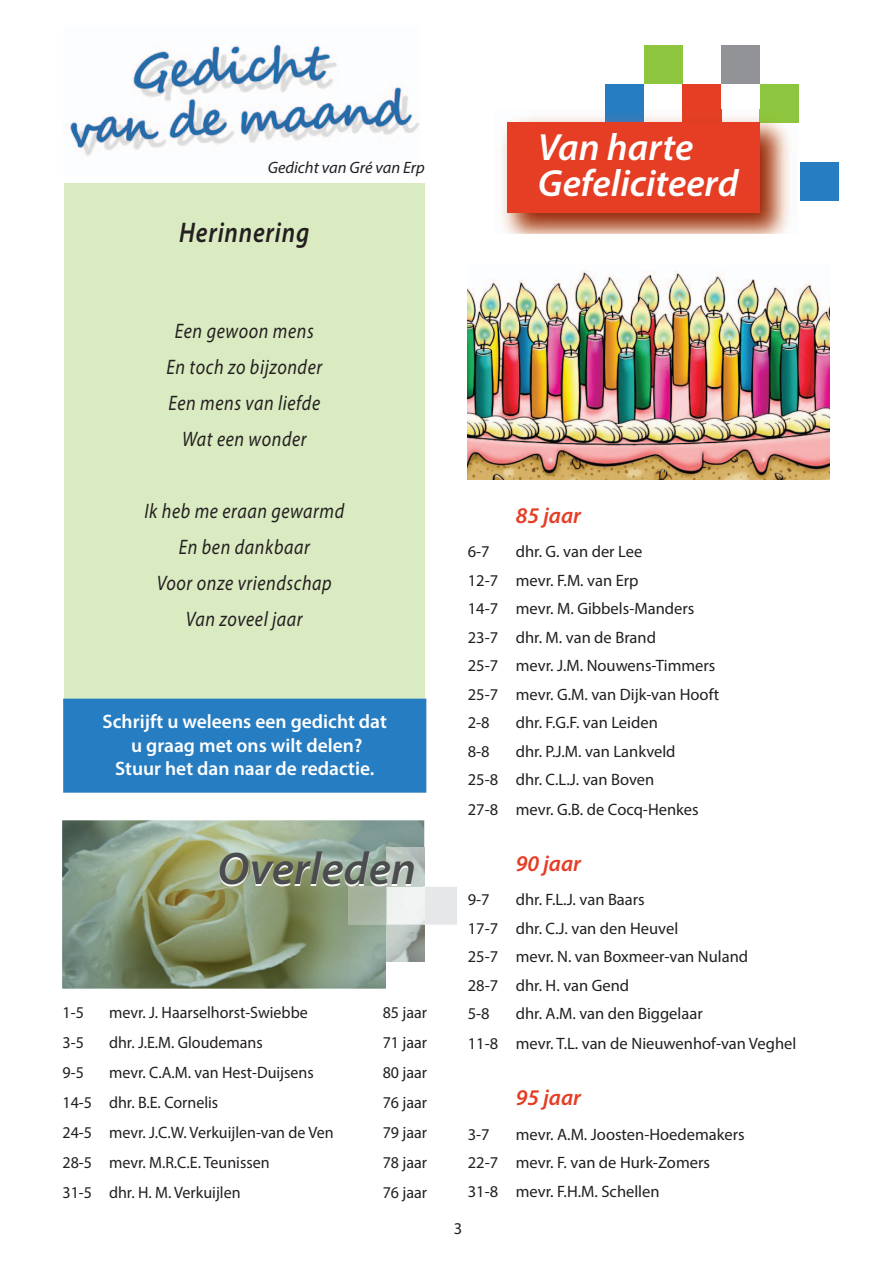
<style>
.page{position:relative;width:893px;height:1263px;background:#fff}
.page>*{position:absolute;margin:0;border:0;box-sizing:border-box;transform-origin:0 0}
.t1{font:italic 600 45.9px "Myriad Pro";color:#fcfcfc}
.t2{font:italic 600 38.1px/36.2px "Myriad Pro";color:#fff}
.t3{font:italic 600 28.5px "Myriad Pro";letter-spacing:.03em;color:#231f20;scale:.86 1}
.t4{font:italic 600 22.5px "Myriad Pro";color:#e53e25}
.t5{font:italic 21px/36px "Myriad Pro";letter-spacing:.03em;color:#231f20;text-align:center;scale:.86 1}
.t6{font:600 19.5px/23.4px "Myriad Pro";color:#fff;text-align:center}
.t7{font:16.5px/28.5px "Myriad Pro";color:#231f20}
.t8{font:italic 16.5px "Myriad Pro";color:#231f20}
</style>
<div class="page">
<img style="left:70px;top:44px;width:349px;height:112px">
<div style="left:64px;top:183px;width:361px;height:520px;background:#daeac1"></div>
<div style="left:63px;top:699px;width:363px;height:94px;background:#277dc1"></div>
<img style="left:62px;top:820px;width:362px;height:169px">
<svg style="left:425px;top:887px;width:32px;height:38px"></svg>
<img style="left:386px;top:847px;width:38px;height:38px">
<img style="left:348px;top:887px;width:38px;height:38px">
<img style="left:386px;top:887px;width:38px;height:75px">
<img style="left:424px;top:887px;width:1px;height:38px">
<div style="left:386px;top:962px;width:39px;height:27px;background:#fff"></div>
<div style="left:800px;top:162px;width:38px;height:39px;background:#277dc1"></div>
<div style="left:760px;top:84px;width:39px;height:39px;background:#8dc63e"></div>
<div style="left:682px;top:84px;width:39px;height:40px;background:#e53e25"></div>
<div style="left:721px;top:45px;width:39px;height:39px;background:#919396"></div>
<div style="left:644px;top:45px;width:38px;height:39px;background:#8dc63e"></div>
<div style="left:605px;top:84px;width:39px;height:39px;background:#277dc1"></div>
<img style="left:502px;top:109px;width:288px;height:125px">
<img style="left:760px;top:109px;width:30px;height:14px">
<img style="left:682px;top:109px;width:39px;height:14px">
<img style="left:605px;top:109px;width:39px;height:14px">
<div style="left:508px;top:123px;width:252px;height:90px;background:#e53e25"></div>
<img style="left:468px;top:271px;width:361px;height:208px">
<p class="t8" style="left:268px;top:158px;width:159px">Gedicht van Gré van Erp</p>
<h3 class="t3" style="left:179px;top:214px;width:153px">Herinnering</h3>
<h2 class="t2" style="left:538px;top:128px;width:202px">Van harte<br>Gefeliciteerd</h2>
<p class="t5" style="left:166px;top:312px;width:183px">Een gewoon mens<br>En toch zo bijzonder<br>Een mens van liefde<br>Wat een wonder</p>
<p class="t5" style="left:144px;top:492px;width:234px">Ik heb me eraan gewarmd<br>En ben dankbaar<br>Voor onze vriendschap<br>Van zoveel jaar</p>
<p class="t6" style="left:103px;top:709px;width:286px">Schrijft u weleens een gedicht dat u graag met ons wilt delen?<br>Stuur het dan naar de redactie.</p>
<h1 class="t1" style="left:217px;top:842px;width:200px">Overleden</h1>
<p class="t7" style="left:63px;top:998px;width:23px">1-5</p>
<p class="t7" style="left:109px;top:998px;width:200px">mevr. J. Haarselhorst-Swiebbe</p>
<p class="t7" style="left:383px;top:998px;width:46px">85 jaar</p>
<p class="t7" style="left:63px;top:1028px;width:23px">3-5</p>
<p class="t7" style="left:109px;top:1028px;width:155px">dhr. J.E.M. Gloudemans</p>
<p class="t7" style="left:383px;top:1028px;width:46px">71 jaar</p>
<p class="t7" style="left:63px;top:1058px;width:23px">9-5</p>
<p class="t7" style="left:109px;top:1058px;width:206px">mevr. C.A.M. van Hest-Duijsens</p>
<p class="t7" style="left:383px;top:1058px;width:46px">80 jaar</p>
<p class="t7" style="left:63px;top:1088px;width:157px">14-5 dhr. B.E. Cornelis</p>
<p class="t7" style="left:383px;top:1088px;width:46px">76 jaar</p>
<p class="t7" style="left:63px;top:1118px;width:273px">24-5 mevr. J.C.W. Verkuijlen-van de Ven</p>
<p class="t7" style="left:383px;top:1118px;width:46px">79 jaar</p>
<p class="t7" style="left:63px;top:1148px;width:209px">28-5 mevr. M.R.C.E. Teunissen</p>
<p class="t7" style="left:383px;top:1148px;width:46px">78 jaar</p>
<p class="t7" style="left:63px;top:1178px;width:180px">31-5 dhr. H. M. Verkuijlen</p>
<p class="t7" style="left:383px;top:1178px;width:46px">76 jaar</p>
<h3 class="t4" style="left:516px;top:501px;width:67px">85 jaar</h3>
<p class="t7" style="left:468px;top:537px;width:253px;text-indent:48px">dhr. G. van der Lee<br>12-7 mevr. F.M. van Erp<br>14-7 mevr. M. Gibbels-Manders<br>23-7 dhr. M. van de Brand<br>25-7 mevr. J.M. Nouwens-Timmers<br>25-7 mevr. G.M. van Dijk-van Hooft<br>2-8</p>
<p class="t7" style="left:468px;top:537px;width:23px">6-7</p>
<p class="t7" style="left:516px;top:708px;width:144px">dhr. F.G.F. van Leiden</p>
<p class="t7" style="left:468px;top:737px;width:209px;text-indent:48px">dhr. P.J.M. van Lankveld<br>25-8 dhr. C.L.J. van Boven</p>
<p class="t7" style="left:468px;top:795px;width:233px">27-8 mevr. G.B. de Cocq-Henkes</p>
<h3 class="t4" style="left:516px;top:849px;width:67px">90 jaar</h3>
<p class="t7" style="left:468px;top:885px;width:23px">9-7</p>
<p class="t7" style="left:468px;top:737px;width:23px">8-8</p>
<p class="t7" style="left:468px;top:885px;width:282px;text-indent:48px">dhr. F.L.J. van Baars<br>17-7 dhr. C.J. van den Heuvel<br>25-7 mevr. N. van Boxmeer-van Nuland<br>28-7 dhr. H. van Gend<br>5-8</p>
<p class="t7" style="left:468px;top:999px;width:330px;line-height:30px;text-indent:48px">dhr. A.M. van den Biggelaar<br>11-8 mevr. T.L. van de Nieuwenhof-van Veghel</p>
<h3 class="t4" style="left:516px;top:1083px;width:67px">95 jaar</h3>
<p class="t7" style="left:468px;top:1119px;width:23px">3-7</p>
<p class="t7" style="left:468px;top:1119px;width:279px;text-indent:48px">mevr. A.M. Joosten-Hoedemakers<br>22-7 mevr. F. van de Hurk-Zomers<br>31-8 mevr. F.H.M. Schellen</p>
<p class="t7" style="left:454px;top:1214px;width:10px">3</p>
</div>
